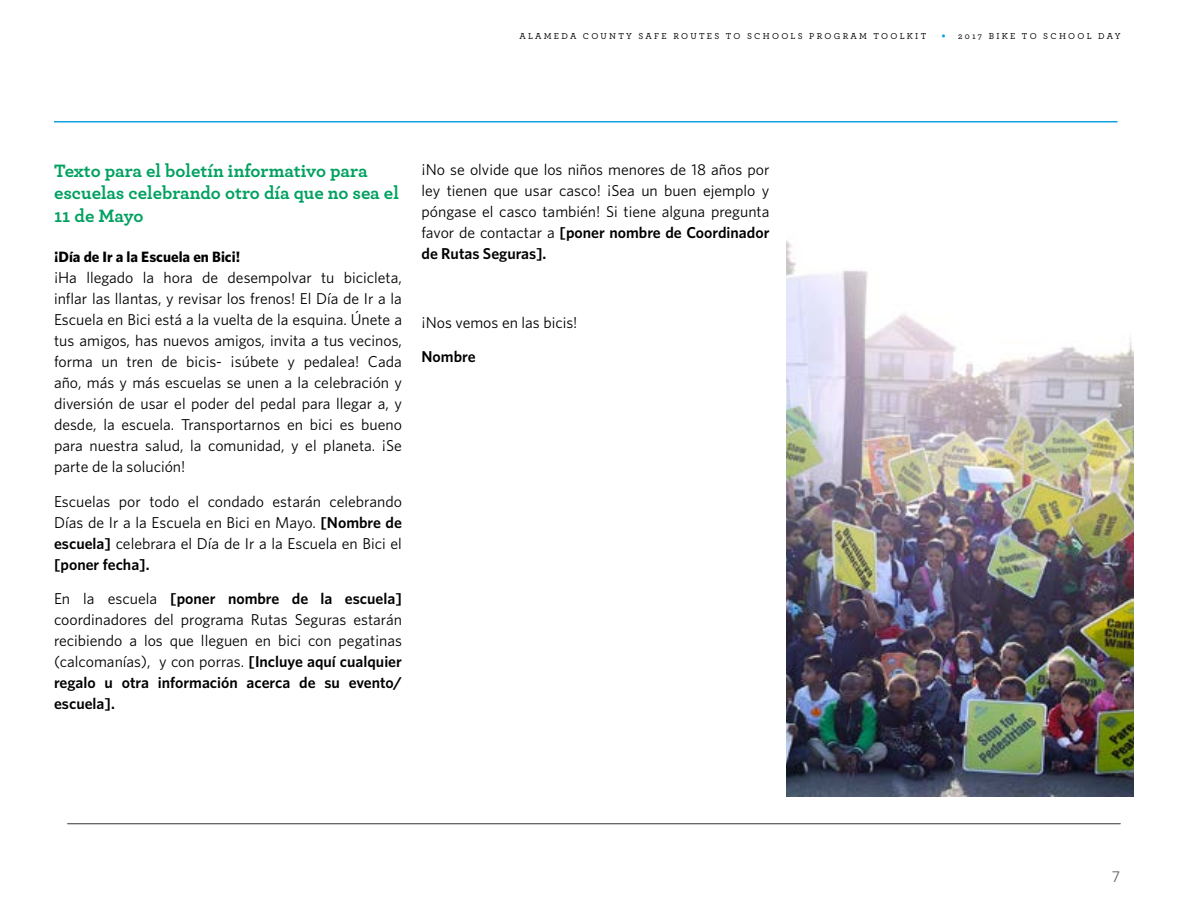
<style>
.page{position:relative;width:1188px;height:918px;background:#fff}
.page>*{position:absolute;margin:0;border:0;box-sizing:border-box;transform-origin:0 0}
._1__Header_3{font:700 18.75px/22.5px "Archer";color:#00a160}
._1__Body_Text2{font:15.75px/21px "Whitney";color:#000;text-align:justify}
._1__Body_Text2-2{font:600 15.75px "Whitney";color:#000}
.t1{font:15.75px "Whitney";color:#636466}
._1__Header_4_-_black{font:700 15px "Whitney";color:#000}
.t2{font:500 9px "Archer";letter-spacing:.25em;color:#000}
.s1{font-size:15px;color:#009ddc}
.s2{font-weight:600}
</style>
<div class="page">
<hr style="left:67px;top:823px;width:1053px;height:1px;background:#636466">
<hr style="left:54px;top:121px;width:1063px;height:1px;background:#009ddc">
<hr style="left:68px;top:823px;width:1053px;height:1px;background:#636466">
<img style="left:786px;top:240px;width:348px;height:556px">
<p class="t2" style="left:519px;top:30px;width:428px">ALAMEDA COUNTY SAFE ROUTES TO SCHOOLS PROGRAM TOOLKIT <span class="s1">•</span></p>
<p class="t2" style="left:958px;top:30px;width:164px">2017 BIKE TO SCHOOL DAY</p>
<p class="_1__Header_3" style="left:54px;top:158px;width:346px">Texto para el boletín informativo para escuelas celebrando otro día que no sea el<br>11 de Mayo</p>
<p class="_1__Header_4_-_black" style="left:54px;top:247px;width:188px">¡Día de Ir a la Escuela en Bici!</p>
<p class="_1__Body_Text2" style="left:54px;top:267px;width:350px">¡Ha llegado la hora de desempolvar tu bicicleta, inflar las llantas, y revisar los frenos! El Día de Ir a la Escuela en Bici está a la vuelta de la esquina. Únete a tus amigos, has nuevos amigos, invita a tus vecinos, forma un tren de bicis- ¡súbete y pedalea! Cada año, más y más escuelas se unen a la celebración y diversión de usar el poder del pedal para llegar a, y desde, la escuela. Transportarnos en bici es bueno para nuestra salud, la comunidad, y el planeta. ¡Se parte de la solución!</p>
<p class="_1__Body_Text2" style="left:54px;top:491px;width:350px">Escuelas por todo el condado estarán celebrando Días de Ir a la Escuela en Bici en Mayo. <span class="s2">[Nombre de escuela]</span> celebrara el Día de Ir a la Escuela en Bici el <span class="s2">[poner fecha].</span></p>
<p class="_1__Body_Text2" style="left:54px;top:588px;width:350px">En la escuela <span class="s2">[poner nombre de la escuela] </span>coordinadores del programa Rutas Seguras estarán recibiendo a los que lleguen en bici con pegatinas (calcomanías), y con porras. <span class="s2">[Incluye aquí cualquier regalo u otra información acerca de su evento/ escuela].</span></p>
<p class="_1__Body_Text2" style="left:422px;top:158px;width:350px">¡No se olvide que los niños menores de 18 años por ley tienen que usar casco! ¡Sea un buen ejemplo y póngase el casco también! Si tiene alguna pregunta favor de contactar a <span class="s2">[poner nombre de Coordinador de Rutas Seguras].</span></p>
<p class="_1__Body_Text2" style="left:422px;top:311px;width:158px">¡Nos vemos en las bicis!</p>
<p class="_1__Body_Text2-2" style="left:422px;top:346px;width:56px">Nombre</p>
<p class="t1" style="left:1112px;top:866px;width:10px">7</p>
</div>
